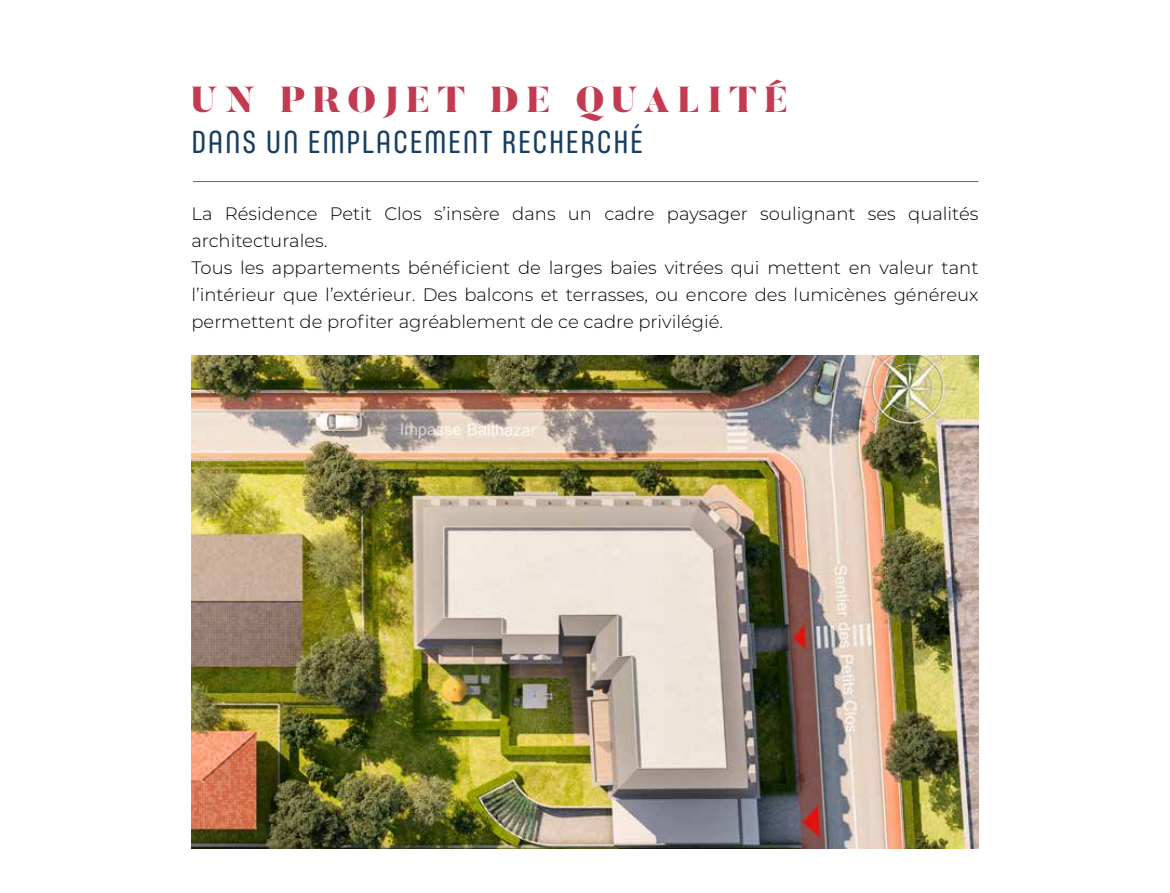
<style>
.page{position:relative;width:1170px;height:893px;background:#fff}
.page>*{position:absolute;margin:0;border:0;box-sizing:border-box;transform-origin:0 0}
.t1{font:900 36px "Butler";letter-spacing:.2em;color:#c23b52}
.t2{font:condensed 31.5px "Core Mellow";letter-spacing:.05em;color:#183e62}
.t3{font:300 18px/27px "Montserrat";color:#000}
</style>
<div class="page">
<img style="left:191px;top:355px;width:787px;height:494px">
<hr style="left:193px;top:181px;width:785px;height:1px;background:#c23b52">
<h1 class="t1" style="left:191px;top:77px;width:598px">UN PROJET DE QUALITÉ</h1>
<h2 class="t2" style="left:191px;top:119px;width:453px">DANS UN EMPLACEMENT RECHERCHÉ</h2>
<p class="t3" style="left:191px;top:200px;width:788px">La Résidence Petit Clos s’insère dans un cadre paysager soulignant ses qualités architecturales.<br>Tous les appartements bénéficient de larges baies vitrées qui mettent en valeur tant l’intérieur que l’extérieur. Des balcons et terrasses, ou encore des lumicènes généreux permettent de profiter agréablement de ce cadre privilégié.</p>
</div>
